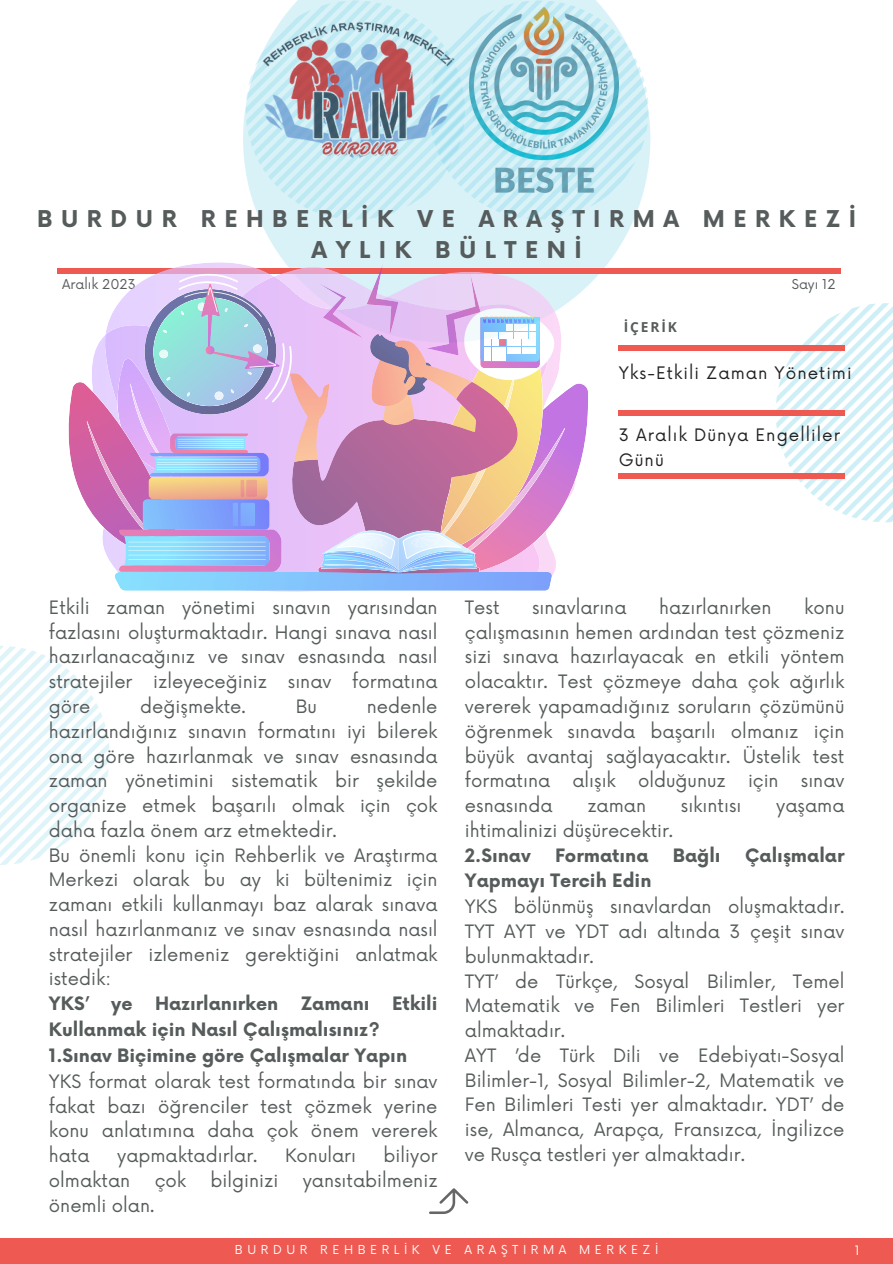
<style>
.page{position:relative;width:893px;height:1264px;background:#fff}
.page>*{position:absolute;margin:0;border:0;box-sizing:border-box;transform-origin:0 0}
.t1{font:700 22.5px/31.5px "Now";letter-spacing:.38em;color:#565b5b;text-align:center}
.t2{font:18px/24.8px "Now";color:#565b5b;text-align:justify}
.t3{font:700 18px/25.8px "Now";color:#565b5b}
.t4{font:16.8px/24.5px "Now";letter-spacing:.06em;color:#222}
.t5{font:700 13.65px "Open Sans";letter-spacing:.14em;color:#565b5b}
.t6{font:13.2px "Now";color:#565b5b}
.t7{font:12.6px "Now";color:#fff}
.t8{font:12px "Now";letter-spacing:.38em;color:#fff}
</style>
<div class="page">
<svg style="left:243px;top:106px;width:407px;height:179px;fill:#d8f2f8"></svg>
<svg style="left:246px;top:77px;width:183px;height:143px;background:#d0eff6"></svg>
<img style="left:251px;top:0;width:178px;height:166px">
<svg style="left:0;top:646px;width:110px;height:219px"></svg>
<div style="left:57px;top:268px;width:783px;height:6px;background:#ee5952"></div>
<div style="left:0;top:1238px;width:892px;height:25px;background:#ee5952"></div>
<svg style="left:775px;top:303px;width:117px;height:219px"></svg>
<svg style="left:429px;top:1188px;width:39px;height:25px"></svg>
<div style="left:618px;top:345px;width:226px;height:5px;background:#ee5952"></div>
<div style="left:618px;top:410px;width:226px;height:5px;background:#ee5952"></div>
<div style="left:618px;top:473px;width:226px;height:6px;background:#ee5952"></div>
<svg style="left:68px;top:261px;width:520px;height:329px;background:#cfb6d8"></svg>
<svg style="left:429px;top:0;width:219px;height:220px;background:#b9e0e8"></svg>
<p class="t1" style="left:37px;top:204px;width:820px">BURDUR REHBERLİK VE ARAŞTIRMA MERKEZİ<br>AYLIK BÜLTENİ</p>
<p class="t6" style="left:62px;top:277px;width:75px">Aralık 2023</p>
<p class="t6" style="left:791px;top:277px;width:45px">Sayı 12</p>
<p class="t5" style="left:623px;top:317px;width:55px">İÇERİK</p>
<p class="t4" style="left:618px;top:362px;width:232px">Yks-Etki li Zaman Yöneti mi</p>
<p class="t4" style="left:618px;top:423px;width:223px">3 Aralık Dünya Engelliler<br>Günü</p>
<p class="t2" style="left:49px;top:596px;width:390px">Etki li zaman yöneti mi sınavın yarısından fazlasını oluşturmaktadır. Hangi sınava nasıl hazırlanacağınız ve sınav esnasında nasıl strateji ler izleyeceği niz sınav formatına göre</p>
<p class="t2" style="left:49px;top:695px;width:390px;text-indent:318px">nedenle hazırlandığınız sınavın formatını iyi bi lerek ona göre hazırlanmak ve sınav esnasında zaman yöneti mi ni sistemati k bi r şeki lde organize etmek başarılı olmak içi n çok daha fazla önem arz etmektedi r.</p>
<p class="t2" style="left:49px;top:843px;width:390px">Bu önemli konu içi n Rehberli k ve Araştırma Merkezi olarak bu ay ki bülteni miz içi n zamanı etki li kullanmayı baz alarak sınava nasıl hazırlanmanız ve sınav esnasında nasıl strateji ler izlemeniz gerektiği ni anlatmak istedi k:</p>
<p class="t3" style="left:49px;top:991px;width:387px">YKS’ ye Hazırlanırken Zamanı Etkili<br>Kullanmak için Nasıl Çalışmalısınız?</p>
<p class="t3" style="left:49px;top:1043px;width:360px">1.Sınav Biçimine göre Çalışmalar Yapın</p>
<p class="t2" style="left:49px;top:1069px;width:390px">YKS format olarak test formatında bi r sınav fakat bazı öğrenci ler test çözmek yeri ne konu anlatımına daha çok önem vererek hata</p>
<p class="t2" style="left:140px;top:695px;width:107px">değişmekte.</p>
<p class="t2" style="left:296px;top:695px;width:23px">Bu</p>
<p class="t2" style="left:117px;top:1144px;width:142px">yapmaktadırlar.</p>
<p class="t2" style="left:285px;top:1144px;width:72px">Konuları</p>
<p class="t2" style="left:383px;top:1144px;width:55px">biliyor</p>
<p class="t2" style="left:49px;top:1168px;width:83px">olmaktan</p>
<p class="t2" style="left:155px;top:1168px;width:33px">çok</p>
<p class="t2" style="left:210px;top:1168px;width:66px">bilginizi</p>
<p class="t2" style="left:303px;top:1168px;width:136px">yansıtabi lmeniz</p>
<p class="t2" style="left:49px;top:1193px;width:107px">önemli olan.</p>
<p class="t2" style="left:465px;top:596px;width:36px">Test</p>
<p class="t2" style="left:532px;top:596px;width:96px">sınavlarına</p>
<p class="t2" style="left:659px;top:596px;width:114px">hazırlanırken</p>
<p class="t2" style="left:465px;top:596px;width:381px;text-indent:339px">konu çalışmasının hemen ardından test çözmeniz sizi sınava hazırlayacak en etki li yöntem olacaktır. Test çözmeye daha çok ağırlık vererek yapamadığınız soruların çözümünü öğrenmek sınavda başarılı olmanız içi n büyük avantaj sağlayacaktır. Üsteli k test formatına alışık olduğunuz için sınav esnasında</p>
<p class="t2" style="left:587px;top:794px;width:60px">zaman</p>
<p class="t2" style="left:681px;top:794px;width:62px">sıkıntısı</p>
<p class="t2" style="left:776px;top:794px;width:70px">yaşama</p>
<p class="t2" style="left:465px;top:818px;width:210px">i hti mali nizi düşürecekti r.</p>
<p class="t3" style="left:465px;top:843px;width:67px">2.Sınav</p>
<p class="t3" style="left:555px;top:843px;width:95px">Formatına</p>
<p class="t3" style="left:672px;top:843px;width:49px">Bağlı</p>
<p class="t3" style="left:745px;top:843px;width:101px">Çalışmalar</p>
<p class="t3" style="left:465px;top:869px;width:188px">Yapmayı Tercih Edin</p>
<p class="t2" style="left:465px;top:895px;width:381px">YKS bölünmüş sınavlardan oluşmaktadır.<br>TYT AYT ve YDT adı altında 3 çeşit sınav bulunmaktadır.</p>
<p class="t2" style="left:465px;top:969px;width:381px">TYT’ de Türkçe, Sosyal Bi li mler, Temel Matemati k ve Fen Bi li mleri Testleri yer almaktadır.</p>
<p class="t2" style="left:465px;top:1043px;width:381px">AYT ’de Türk Di li ve Edebiyatı-Sosyal Bi li mler-1, Sosyal Bi li mler-2, Matemati k ve Fen Bi li mleri Testi yer almaktadır. YDT’ de ise, Almanca, Arapça, Fransızca, İngi lizce ve Rusça testleri yer almaktadır.</p>
<p class="t8" style="left:235px;top:1242px;width:425px">BURDUR REHBERLİK VE ARAŞTIRMA MERKEZİ</p>
<p class="t7" style="left:854px;top:1242px;width:6px">1</p>
</div>
